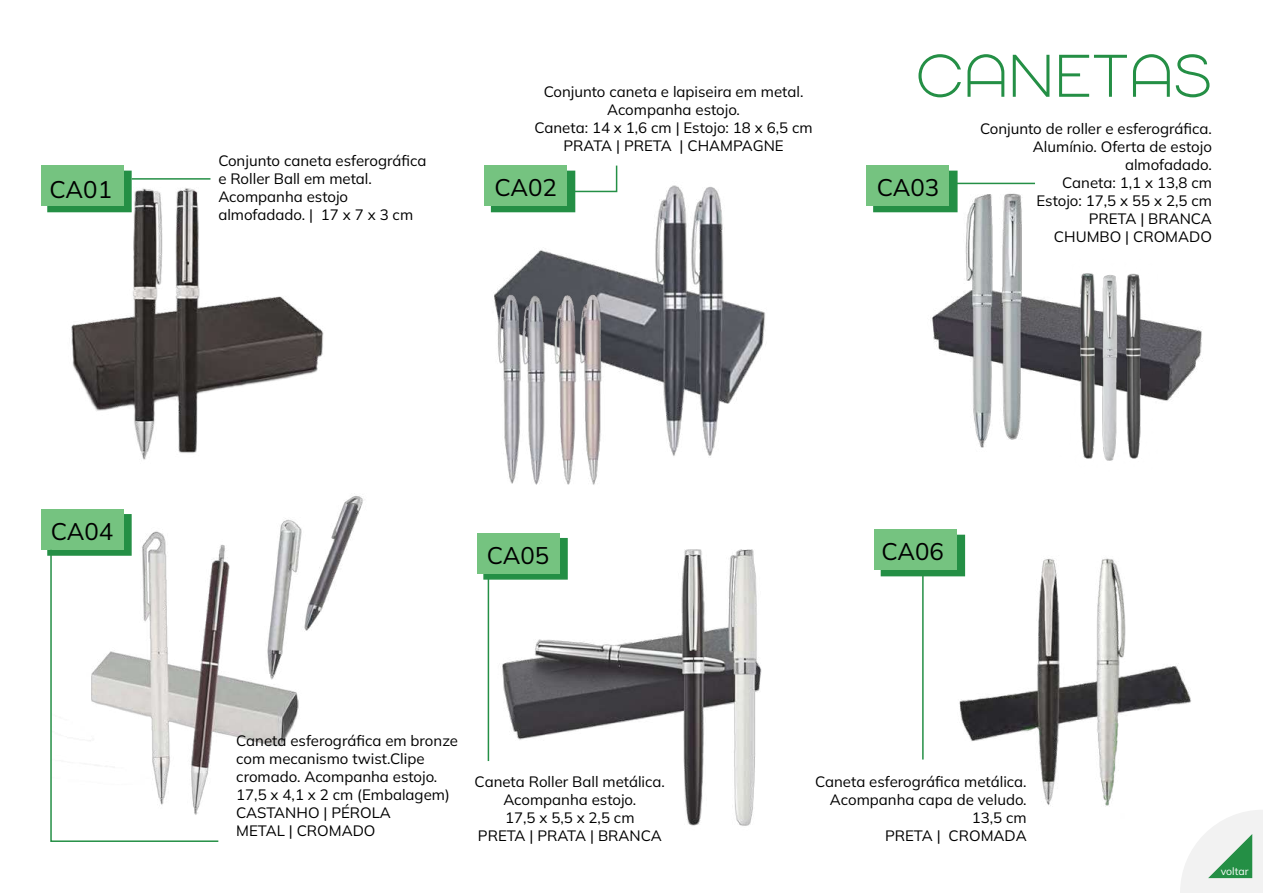
<style>
.page{position:relative;width:1263px;height:893px;background:#fff}
.page>*{position:absolute;margin:0;border:0;box-sizing:border-box;transform-origin:0 0}
.t1{font:60px "Cities Typeface";color:#248f45}
.t2{font:200 24px "Mulish";color:#000}
.t3{font:200 15px/18px "Mulish";color:#000;text-align:center}
.t4{font:200 10.5px "Mulish";color:#fff}
</style>
<div class="page">
<svg style="left:1180px;top:810px;width:83px;height:83px"></svg>
<div style="left:873px;top:171px;width:84px;height:41px;background:#248f45"></div>
<div style="left:881px;top:535px;width:84px;height:41px;background:#248f45"></div>
<img style="left:51px;top:170px;width:273px;height:290px">
<img style="left:490px;top:170px;width:275px;height:288px">
<img style="left:923px;top:170px;width:279px;height:278px">
<img style="left:142px;top:531px;width:157px;height:215px">
<img style="left:487px;top:537px;width:275px;height:289px">
<img style="left:236px;top:493px;width:128px;height:194px">
<img style="left:490px;top:282px;width:39px;height:202px">
<img style="left:529px;top:282px;width:101px;height:203px">
<img style="left:1057px;top:260px;width:100px;height:201px">
<img style="left:923px;top:534px;width:289px;height:307px">
<div style="left:477px;top:533px;width:83px;height:40px;background:#75c380"></div>
<div style="left:41px;top:166px;width:83px;height:40px;background:#75c380"></div>
<div style="left:484px;top:166px;width:83px;height:40px;background:#75c380"></div>
<div style="left:866px;top:166px;width:83px;height:40px;background:#75c380"></div>
<div style="left:874px;top:530px;width:83px;height:40px;background:#75c380"></div>
<div style="left:47px;top:514px;width:85px;height:42px;background:#248f45;border:2px solid #248f45"></div>
<div style="left:41px;top:509px;width:83px;height:40px;background:#75c380"></div>
<hr style="left:957px;top:183px;width:78px;height:1px;background:#248f45">
<svg style="left:568px;top:165px;width:50px;height:28px"></svg>
<hr style="left:132px;top:178px;width:78px;height:2px;background:#248f45">
<svg style="left:50px;top:548px;width:170px;height:294px"></svg>
<hr style="left:488px;top:578px;width:1px;height:183px;background:#248f45">
<hr style="left:922px;top:575px;width:2px;height:184px;background:#248f45">
<h1 class="t1" style="left:915px;top:42px;width:298px">CANETAS</h1>
<p class="t3" style="left:534px;top:82px;width:280px">Conjunto caneta e lapiseira em metal.<br>Acompanha estojo.<br>Caneta: 14 x 1,6 cm | Estojo: 18 x 6,5 cm<br>PRATA | PRETA | CHAMPAGNE</p>
<p class="t3" style="left:980px;top:119px;width:233px;text-align:right">Conjunto de roller e esferográfica.<br>Alumínio. Oferta de estojo almofadado.<br>Caneta: 1,1 x 13,8 cm<br>Estojo: 17,5 x 55 x 2,5 cm<br>PRETA | BRANCA<br>CHUMBO | CROMADO</p>
<p class="t3" style="left:218px;top:151px;width:210px;text-align:left">Conjunto caneta esferográfica e Roller Ball em metal.<br>Acompanha estojo almofadado. | 17 x 7 x 3 cm</p>
<h2 class="t2" style="left:50px;top:173px;width:64px">CA01</h2>
<h2 class="t2" style="left:494px;top:171px;width:64px">CA02</h2>
<h2 class="t2" style="left:877px;top:171px;width:64px">CA03</h2>
<h2 class="t2" style="left:51px;top:515px;width:64px">CA04</h2>
<h2 class="t2" style="left:487px;top:539px;width:64px">CA05</h2>
<p class="t3" style="left:236px;top:731px;width:223px;text-align:left">Caneta esferográfica em bronze com mecanismo twist.Clipe cromado. Acompanha estojo.<br>17,5 x 4,1 x 2 cm (Embalagem)<br>CASTANHO | PÉROLA<br>METAL | CROMADO</p>
<p class="t3" style="left:475px;top:772px;width:192px">Caneta Roller Ball metálica.<br>Acompanha estojo.<br>17,5 x 5,5 x 2,5 cm<br>PRETA | PRATA | BRANCA</p>
<h2 class="t2" style="left:881px;top:535px;width:64px">CA06</h2>
<p class="t3" style="left:815px;top:772px;width:213px;text-align:right">Caneta esferográfica metálica.<br>Acompanha capa de veludo.<br>13,5 cm<br>PRETA | CROMADA</p>
<p class="t4" style="left:1221px;top:864px;width:29px">voltar</p>
</div>
